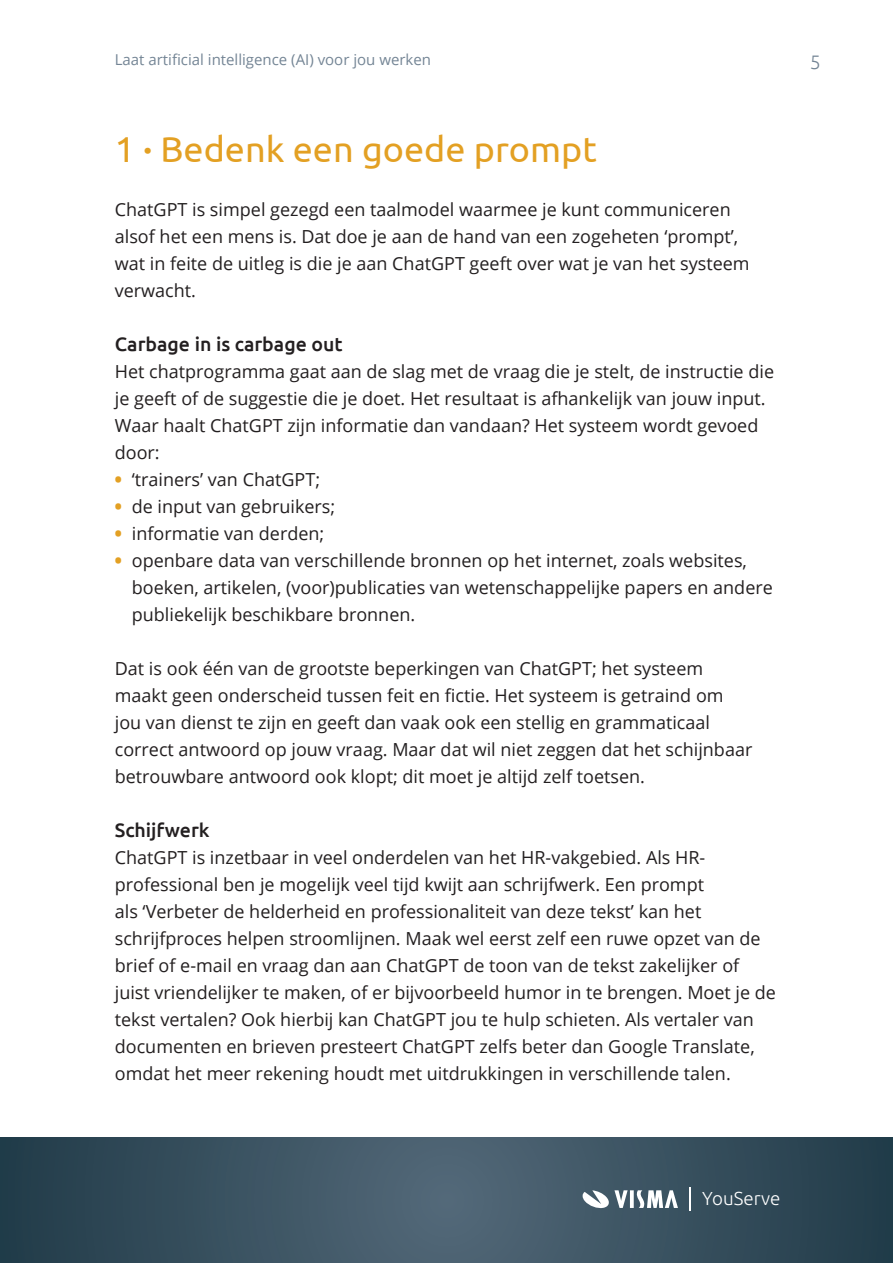
<style>
.page{position:relative;width:893px;height:1263px;background:#fff}
.page>*{position:absolute;margin:0;border:0;box-sizing:border-box;transform-origin:0 0}
.KOP{font:36px "Ubuntu";color:#e3a023}
.SUBKOP{font:500 19.5px "Ubuntu";color:#231f20}
.t1{font:300 19.5px "Ubuntu";color:#748595}
.t2{font:300 18.75px "Ubuntu";color:#fff}
.PLAT{font:18px/27px "Open Sans";color:#231f20}
.t3{font:15px "Open Sans";color:#748595}
.s1{font-size:24px}
.s2{font-weight:800;color:#e3a023}
</style>
<div class="page">
<svg style="left:0;top:1137px;width:893px;height:126px;background:#395160"></svg>
<svg style="left:582px;top:1190px;width:96px;height:19px"></svg>
<svg style="left:690px;top:1187px;width:1px;height:24px"></svg>
<p class="t3" style="left:115px;top:50px;width:318px">Laat artificial intelligence (AI) voor jou werken</p>
<p class="t1" style="left:810px;top:50px;width:12px">5</p>
<p class="KOP" style="left:115px;top:127px;width:484px">1 <span class="s1">•</span> Bedenk een goede prompt</p>
<p class="PLAT" style="left:115px;top:196px;width:636px">ChatGPT is simpel gezegd een taalmodel waarmee je kunt communiceren alsof het een mens is. Dat doe je aan de hand van een zogeheten ‘prompt’, wat in feite de uitleg is die je aan ChatGPT geeft over wat je van het systeem verwacht.</p>
<p class="SUBKOP" style="left:115px;top:332px;width:229px">Carbage in is carbage out</p>
<p class="PLAT" style="left:115px;top:358px;width:661px">Het chatprogramma gaat aan de slag met de vraag die je stelt, de instructie die je geeft of de suggestie die je doet. Het resultaat is afhankelijk van jouw input.<br>Waar haalt ChatGPT zijn informatie dan vandaan? Het systeem wordt gevoed door:</p>
<p class="PLAT" style="left:115px;top:466px;width:207px"><span class="s2">•</span> ‘trainers’ van ChatGPT;</p>
<p class="PLAT" style="left:115px;top:493px;width:222px"><span class="s2">•</span> de input van gebruikers;</p>
<p class="PLAT" style="left:115px;top:520px;width:211px"><span class="s2">•</span> informatie van derden;</p>
<p class="PLAT" style="left:132px;top:547px;width:643px;text-indent:-17px"><span class="s2">•</span> openbare data van verschillende bronnen op het internet, zoals websites, boeken, artikelen, (voor)publicaties van wetenschappelijke papers en andere publiekelijk beschikbare bronnen.</p>
<p class="PLAT" style="left:115px;top:655px;width:639px">Dat is ook één van de grootste beperkingen van ChatGPT; het systeem maakt geen onderscheid tussen feit en fictie. Het systeem is getraind om jou van dienst te zijn en geeft dan vaak ook een stellig en grammaticaal correct antwoord op jouw vraag. Maar dat wil niet zeggen dat het schijnbaar betrouwbare antwoord ook klopt; dit moet je altijd zelf toetsen.</p>
<p class="SUBKOP" style="left:115px;top:818px;width:96px">Schijfwerk</p>
<p class="PLAT" style="left:115px;top:844px;width:663px">ChatGPT is inzetbaar in veel onderdelen van het HR-vakgebied. Als HR&shy;professional ben je mogelijk veel tijd kwijt aan schrijfwerk. Een prompt<br>als ‘Verbeter de helderheid en professionaliteit van deze tekst’ kan het schrijfproces helpen stroomlijnen. Maak wel eerst zelf een ruwe opzet van de brief of e-mail en vraag dan aan ChatGPT de toon van de tekst zakelijker of juist vriendelijker te maken, of er bijvoorbeeld humor in te brengen. Moet je de tekst vertalen? Ook hierbij kan ChatGPT jou te hulp schieten. Als vertaler van documenten en brieven presteert ChatGPT zelfs beter dan Google Translate, omdat het meer rekening houdt met uitdrukkingen in verschillende talen.</p>
<p class="t2" style="left:702px;top:1186px;width:80px">YouServe</p>
</div>
